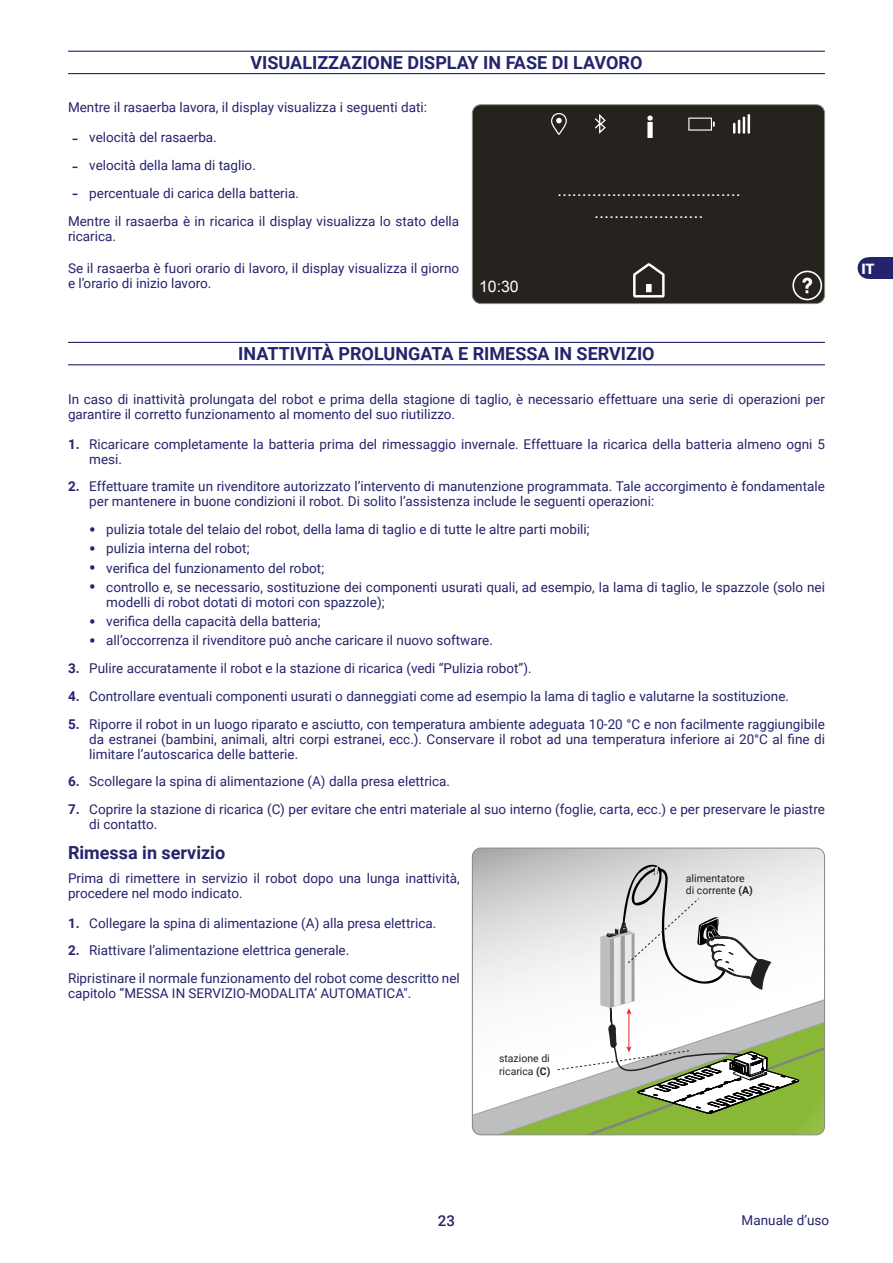
<style>
.page{position:relative;width:893px;height:1263px;background:#fff}
.page>*{position:absolute;margin:0;border:0;box-sizing:border-box;transform-origin:0 0}
.t1{font:700 18px "Roboto";color:#24246c}
.t2{font:17.85px/21.5px "Arial";color:#fff;text-align:center}
.t3{font:15.9px "Arial";color:#fff}
.t4{font:500 15px "Roboto";color:#24246c}
.t5{font:900 14.4px "Roboto";color:#fff}
.t6{font:13.5px/15px "Roboto";color:#24246c}
.t7{font:10.5px/12.6px "Roboto";color:#232021}
.s1{font-family:"Arial";font-size:18px}
.s2{font-weight:700}
.s3{font-weight:700;font-size:18px}
</style>
<div class="page">
<div style="left:868px;top:257px;width:25px;height:22px;background:#24246c"></div>
<div style="left:858px;top:257px;width:21px;height:22px;background:#24246c;border-radius:50%"></div>
<hr style="left:68px;top:51px;width:757px;height:1px;background:#24246c">
<hr style="left:68px;top:73px;width:757px;height:1px;background:#24246c">
<hr style="left:68px;top:342px;width:757px;height:1px;background:#24246c">
<hr style="left:68px;top:364px;width:757px;height:1px;background:#24246c">
<div style="left:472px;top:105px;width:353px;height:199px;background:#26231e"></div>
<svg style="left:688px;top:118px;width:27px;height:13px"></svg>
<svg style="left:551px;top:113px;width:16px;height:22px"></svg>
<svg style="left:595px;top:114px;width:11px;height:20px"></svg>
<svg style="left:633px;top:263px;width:32px;height:35px"></svg>
<div style="left:646px;top:284px;width:6px;height:8px;background:#fff"></div>
<svg style="left:792px;top:271px;width:30px;height:29px"></svg>
<svg style="left:647px;top:116px;width:6px;height:22px"></svg>
<hr style="left:747px;top:114px;width:3px;height:20px;background:#fff">
<svg style="left:733px;top:117px;width:12px;height:17px"></svg>
<div style="left:472px;top:104px;width:353px;height:200px;border:1px solid #878787;border-radius:9px"></div>
<svg style="left:472px;top:848px;width:353px;height:146px"></svg>
<svg style="left:472px;top:994px;width:353px;height:141px"></svg>
<svg style="left:557px;top:864px;width:242px;height:249px"></svg>
<div style="left:472px;top:848px;width:353px;height:287px;border:1px solid #878787;border-radius:9px"></div>
<h1 class="t1" style="left:251px;top:50px;width:393px">VISUALIZZAZIONE DISPLAY IN FASE DI LAVORO</h1>
<p class="t6" style="left:68px;top:100px;width:360px">Mentre il rasaerba lavora, il display visualizza i seguenti dati:</p>
<p class="t6" style="left:72px;top:130px;width:146px"><span class="s1">-</span> velocità del rasaerba.</p>
<p class="t6" style="left:72px;top:157px;width:185px"><span class="s1">-</span> velocità della lama di taglio.</p>
<p class="t6" style="left:68px;top:179px;width:393px;line-height:27.8px;text-indent:4px"><span class="s1">-</span> percentuale di carica della batteria.<br>Mentre il rasaerba è in ricarica il display visualizza lo stato della</p>
<p class="t6" style="left:68px;top:228px;width:50px">ricarica.</p>
<p class="t6" style="left:68px;top:260px;width:393px">Se il rasaerba è fuori orario di lavoro, il display visualizza il giorno e l’orario di inizio lavoro.</p>
<h2 class="t2" style="left:557px;top:179px;width:185px">..................................... ......................</h2>
<p class="t3" style="left:479px;top:276px;width:41px">10:30</p>
<h1 class="t1" style="left:238px;top:341px;width:418px">INATTIVITÀ PROLUNGATA E RIMESSA IN SERVIZIO</h1>
<p class="t6" style="left:68px;top:391px;width:758px">In caso di inattività prolungata del robot e prima della stagione di taglio, è necessario effettuare una serie di operazioni per garantire il corretto funzionamento al momento del suo riutilizzo.</p>
<p class="t6" style="left:89px;top:436px;width:737px;text-indent:-21px"><span class="s2">1.</span> Ricaricare completamente la batteria prima del rimessaggio invernale. Effettuare la ricarica della batteria almeno ogni 5 mesi.</p>
<p class="t6" style="left:89px;top:479px;width:737px;text-indent:-21px"><span class="s2">2.</span> Effettuare tramite un rivenditore autorizzato l’intervento di manutenzione programmata. Tale accorgimento è fondamentale per mantenere in buone condizioni il robot. Di solito l’assistenza include le seguenti operazioni:</p>
<p class="t6" style="left:89px;top:521px;width:502px"><span class="s3">•</span> pulizia totale del telaio del robot, della lama di taglio e di tutte le altre parti mobili;</p>
<p class="t6" style="left:89px;top:541px;width:162px"><span class="s3">•</span> pulizia interna del robot;</p>
<p class="t6" style="left:89px;top:560px;width:236px"><span class="s3">•</span> verifica del funzionamento del robot;</p>
<p class="t6" style="left:106px;top:579px;width:720px;text-indent:-17px"><span class="s3">•</span> controllo e, se necessario, sostituzione dei componenti usurati quali, ad esempio, la lama di taglio, le spazzole (solo nei modelli di robot dotati di motori con spazzole);</p>
<p class="t6" style="left:89px;top:613px;width:233px"><span class="s3">•</span> verifica della capacità della batteria;</p>
<p class="t6" style="left:89px;top:633px;width:405px"><span class="s3">•</span> all’occorrenza il rivenditore può anche caricare il nuovo software.</p>
<p class="t6" style="left:68px;top:660px;width:465px"><span class="s2">3.</span> Pulire accuratamente il robot e la stazione di ricarica (vedi “Pulizia robot”).</p>
<p class="t6" style="left:68px;top:688px;width:722px"><span class="s2">4.</span> Controllare eventuali componenti usurati o danneggiati come ad esempio la lama di taglio e valutarne la sostituzione.</p>
<p class="t6" style="left:89px;top:716px;width:737px;text-align:justify;text-indent:-21px"><span class="s2">5.</span> Riporre il robot in un luogo riparato e asciutto, con temperatura ambiente adeguata 10-20 °C e non facilmente raggiungibile da estranei (bambini, animali, altri corpi estranei, ecc.). Conservare il robot ad una temperatura inferiore ai 20°C al fine di limitare l’autoscarica delle batterie.</p>
<p class="t6" style="left:68px;top:774px;width:384px"><span class="s2">6.</span> Scollegare la spina di alimentazione (A) dalla presa elettrica.</p>
<p class="t6" style="left:89px;top:801px;width:737px;text-indent:-21px"><span class="s2">7.</span> Coprire la stazione di ricarica (C) per evitare che entri materiale al suo interno (foglie, carta, ecc.) e per preservare le piastre di contatto.</p>
<h1 class="t1" style="left:68px;top:840px;width:159px">Rimessa in servizio</h1>
<p class="t6" style="left:68px;top:870px;width:393px">Prima di rimettere in servizio il robot dopo una lunga inattività, procedere nel modo indicato.</p>
<p class="t6" style="left:68px;top:915px;width:370px"><span class="s2">1.</span> Collegare la spina di alimentazione (A) alla presa elettrica.</p>
<p class="t6" style="left:68px;top:936px;width:393px;line-height:27.8px"><span class="s2">2.</span> Riattivare l’alimentazione elettrica generale.<br>Ripristinare il normale funzionamento del robot come descritto nel</p>
<p class="t6" style="left:68px;top:985px;width:345px">capitolo “MESSA IN SERVIZIO-MODALITA’ AUTOMATICA".</p>
<p class="t7" style="left:686px;top:871px;width:68px">alimentatore di corrente <span class="s2">(A)</span></p>
<p class="t7" style="left:499px;top:1052px;width:53px">stazione di ricarica <span class="s2">(C)</span></p>
<p class="t5" style="left:861px;top:258px;width:15px">IT</p>
<p class="t4" style="left:438px;top:1210px;width:19px">23</p>
<p class="t6" style="left:742px;top:1212px;width:89px">Manuale d’uso</p>
</div>
